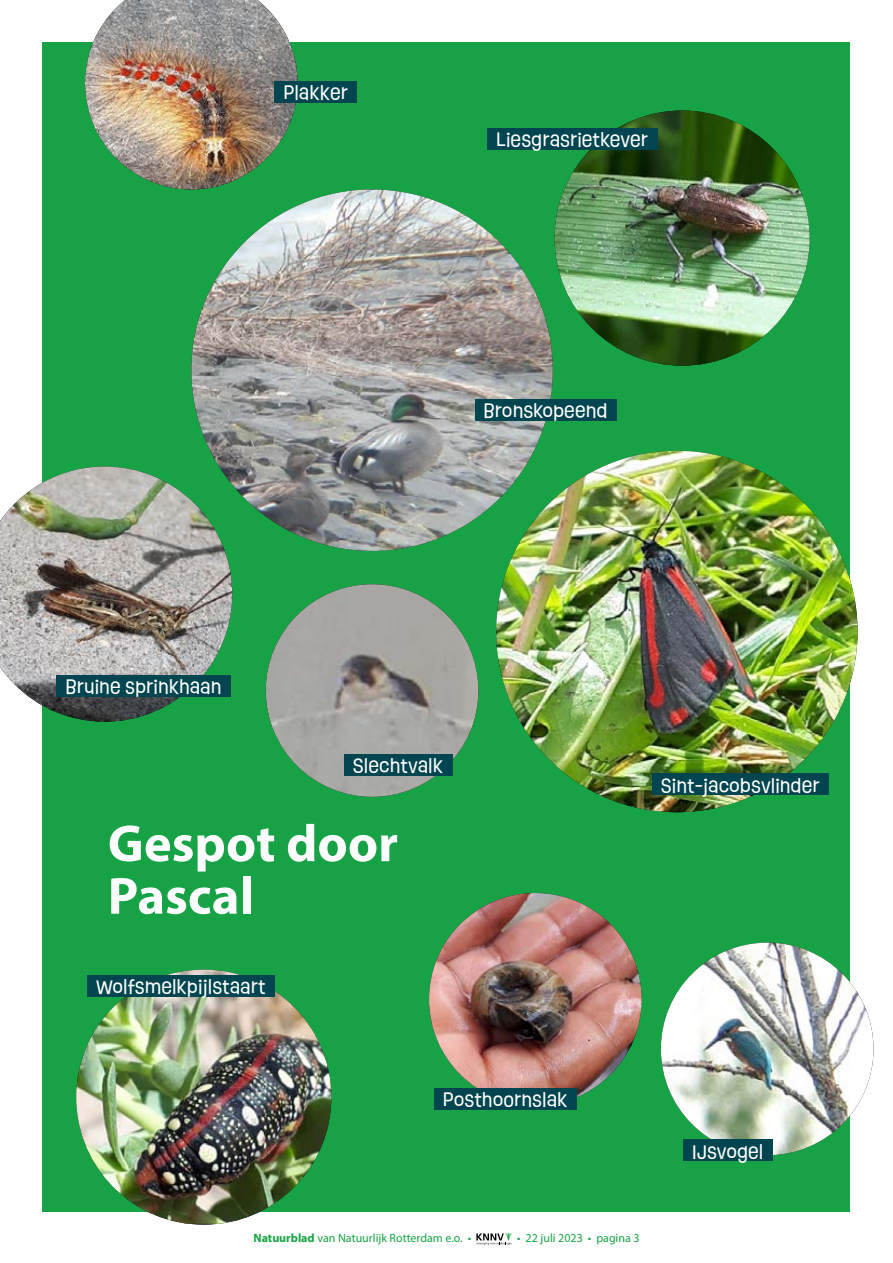
<style>
.page{position:relative;width:893px;height:1263px;background:#fff}
.page>*{position:absolute;margin:0;border:0;box-sizing:border-box;transform-origin:0 0}
.t1{font:700 52.5px/52.5px "Myriad Pro";color:#fff}
.t2{font:18px "Ruddy";color:#fff}
.t3{font:12px "Myriad Pro";color:#17a345}
.s1{font-weight:700}
</style>
<div class="page">
<div style="left:43px;top:43px;width:807px;height:1169px;background:#17a345"></div>
<img style="left:191px;top:189px;width:362px;height:362px;border-radius:181px">
<img style="left:496px;top:451px;width:361px;height:361px;border-radius:181px">
<img style="left:266px;top:584px;width:212px;height:213px;border-radius:106px">
<img style="left:429px;top:893px;width:213px;height:213px;border-radius:106px">
<img style="left:85px;top:0;width:213px;height:189px">
<img style="left:661px;top:943px;width:212px;height:212px;border-radius:106px">
<img style="left:555px;top:110px;width:255px;height:256px;border-radius:128px">
<img style="left:76px;top:969px;width:255px;height:255px">
<img style="left:0;top:466px;width:232px;height:256px">
<div style="left:274px;top:82px;width:83px;height:21px;background:#00454f"></div>
<div style="left:487px;top:129px;width:170px;height:21px;background:#00454f"></div>
<div style="left:475px;top:400px;width:141px;height:21px;background:#00454f"></div>
<div style="left:652px;top:774px;width:177px;height:21px;background:#00454f"></div>
<div style="left:87px;top:975px;width:188px;height:21px;background:#00454f"></div>
<div style="left:56px;top:675px;width:175px;height:21px;background:#00454f"></div>
<div style="left:344px;top:754px;width:108px;height:21px;background:#00454f"></div>
<div style="left:434px;top:1088px;width:142px;height:21px;background:#00454f"></div>
<div style="left:683px;top:1140px;width:89px;height:21px;background:#00454f"></div>
<svg style="left:476px;top:1233px;width:36px;height:12px"></svg>
<p class="t2" style="left:283px;top:80px;width:66px">PLAKKER</p>
<p class="t2" style="left:496px;top:127px;width:154px">LIESGRASRIETKEVER</p>
<p class="t2" style="left:484px;top:398px;width:126px">BRONSKOPEEND</p>
<p class="t2" style="left:65px;top:673px;width:158px">BRUINE SPRINKHAAN</p>
<p class="t2" style="left:353px;top:752px;width:92px">SLECHTVALK</p>
<h1 class="t1" style="left:108px;top:815px;width:292px">Gespot door<br>Pascal</h1>
<p class="t2" style="left:96px;top:974px;width:171px">WOLFSMELKPIJLSTAART</p>
<p class="t2" style="left:661px;top:772px;width:160px">SINT-JACOBSVLINDER</p>
<p class="t2" style="left:443px;top:1087px;width:126px">POSTHOORNSLAK</p>
<p class="t3" style="left:253px;top:1230px;width:219px"><span class="s1">Natuurblad</span> van Natuurlijk Rotterdam .o.e •</p>
<p class="t3" style="left:517px;top:1230px;width:124px">• 22 juli 2023 • pagina 3</p>
<p class="t2" style="left:692px;top:1138px;width:73px">IJSVOGEL</p>
</div>
